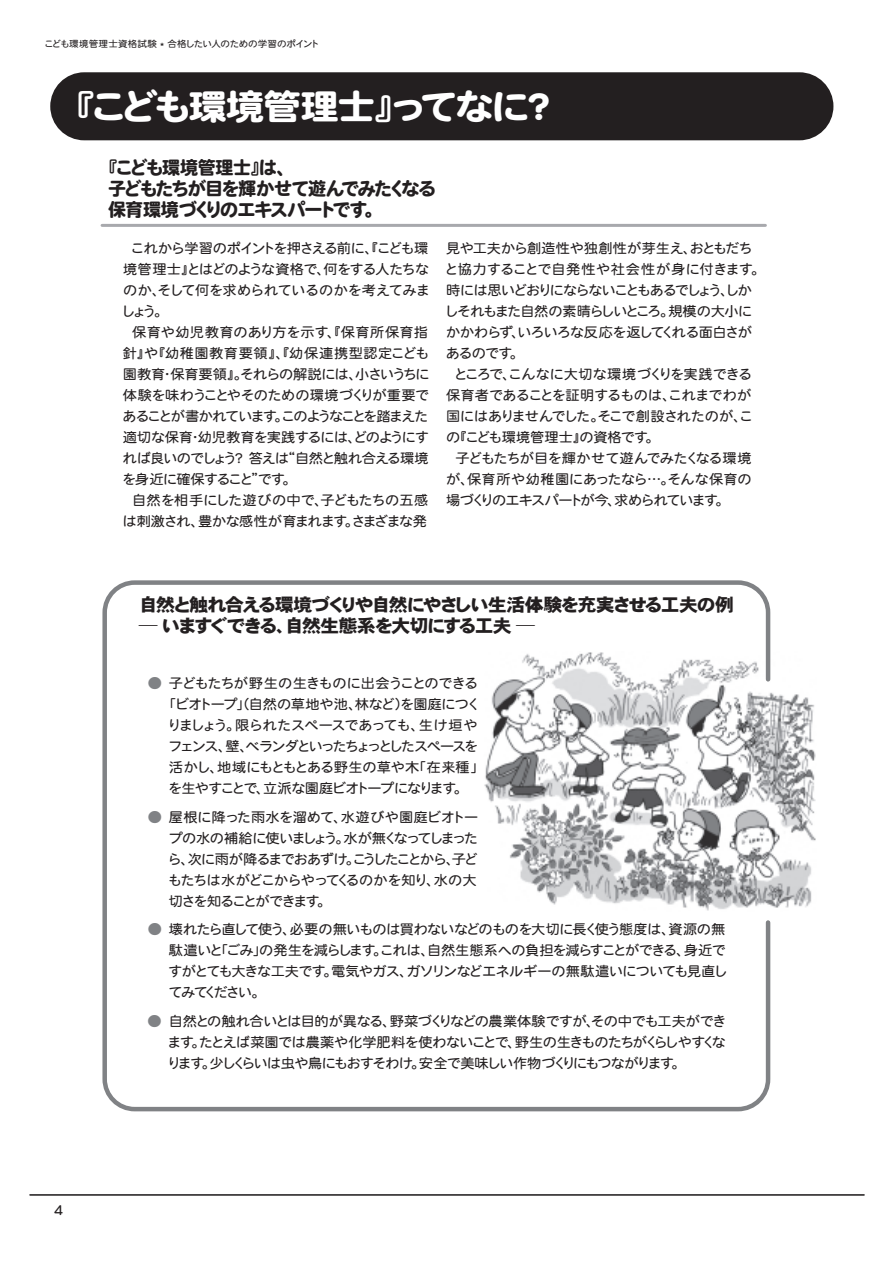
<style>
.page{position:relative;width:893px;height:1263px;background:#fff}
.page>*{position:absolute;margin:0;border:0;box-sizing:border-box;transform-origin:0 0}
.t1{font:34.5px "HGP Heisei Marugothictai W8";letter-spacing:-.025em;color:#fff;scale:1.1 1}
.t2{font:18px/21px "HGP Heisei Kakugothictai W9";letter-spacing:-.045em;color:#231f20;scale:1.05 1}
.t3{font:18px/21px "HGP Heisei Marugothictai W8";letter-spacing:-.04em;color:#231f20}
.t4{font:13.5px/21px "HGP Heisei Marugothictai W4";color:#231f20;text-align:justify;scale:1.05 1}
.t5{font:13.5px "HGP Heisei Marugothictai W4";letter-spacing:.03em;color:#231f20;scale:1.05 1}
.t6{font:13.5px "HGP Heisei Marugothictai W4";letter-spacing:.02em;color:#231f20;scale:1.05 1}
.t7{font:13.5px "HGP Heisei Marugothictai W4";letter-spacing:.035em;color:#231f20;scale:1.05 1}
.t8{font:13.5px "HGP Heisei Marugothictai W4";letter-spacing:-.02em;color:#231f20;scale:1.05 1}
.t9{font:13.5px "HGP Heisei Marugothictai W4";letter-spacing:.05em;color:#231f20;scale:1.05 1}
.t10{font:13.5px "HGP Heisei Marugothictai W4";letter-spacing:-.03em;color:#231f20;scale:1.05 1}
.t11{font:13.5px "HGP Heisei Marugothictai W4";letter-spacing:.025em;color:#231f20;scale:1.05 1}
.t12{font:13.5px "HGP Heisei Marugothictai W4";color:#231f20;scale:1.1 1}
.t13{font:9px "HGP Heisei Marugothictai W4";letter-spacing:.005em;color:#231f20;scale:1.06 1}
.s1{color:#808285}
</style>
<div class="page">
<div style="left:50px;top:72px;width:783px;height:68px;background:#231f20;border-radius:34px"></div>
<hr style="left:30px;top:1194px;width:834px;height:2px;background:#231f20">
<hr style="left:102px;top:224px;width:663px;height:3px;background:#a8a9ad">
<img style="left:484px;top:651px;width:332px;height:260px">
<div style="left:102px;top:580px;width:668px;height:531px;border:4px solid #808285;border-radius:30px"></div>
<p class="t13" style="left:45px;top:40px;width:259px">こども環境管理士資格試験 <sup>★</sup> 合格したい人のための学習のポイント</p>
<p class="t1" style="left:75px;top:89px;width:434px">『こども環境管理士』ってなに？</p>
<p class="t3" style="left:108px;top:157px;width:329px">『こども環境管理士』は、<br>子どもたちが目を輝かせて遊んでみたくなる保育環境づくりのエキスパートです。</p>
<p class="t4" style="left:446px;top:238px;width:293px">見や工夫から創造性や独創性が芽生え、おともだち</p>
<p class="t9" style="left:446px;top:263px;width:301px">と協力することで自発性や社会性が身に付きます。</p>
<p class="t4" style="left:446px;top:280px;width:293px">時には思いどおりにならないこともあるでしょう、しか</p>
<p class="t4" style="left:446px;top:301px;width:292px">しそれもまた自然の素晴らしいところ。規模の大小に</p>
<p class="t4" style="left:446px;top:322px;width:293px">かかわらず、いろいろな反応を返してくれる面白さが</p>
<p class="t4" style="left:446px;top:343px;width:71px">あるのです。</p>
<p class="t5" style="left:455px;top:368px;width:283px">ところで、こんなに大切な環境づくりを実践できる</p>
<p class="t5" style="left:446px;top:389px;width:292px">保育者であることを証明するものは、これまでわが</p>
<p class="t6" style="left:446px;top:410px;width:293px">国にはありませんでした。そこで創設されたのが、こ</p>
<p class="t4" style="left:446px;top:427px;width:201px">の『こども環境管理士』の資格です。</p>
<p class="t4" style="left:455px;top:448px;width:284px">子どもたちが目を輝かせて遊んでみたくなる環境</p>
<p class="t6" style="left:446px;top:473px;width:293px">が、保育所や幼稚園にあったなら…。そんな保育の</p>
<p class="t10" style="left:446px;top:494px;width:267px">場づくりのエキスパートが今、求められています。</p>
<p class="t4" style="left:132px;top:238px;width:284px">これから学習のポイントを押さえる前に、『こども環</p>
<p class="t4" style="left:123px;top:259px;width:293px">境管理士』とはどのような資格で、何をする人たちな</p>
<p class="t5" style="left:123px;top:284px;width:293px">のか、そして何を求められているのかを考えてみま</p>
<p class="t4" style="left:123px;top:301px;width:40px">しょう。</p>
<p class="t11" style="left:132px;top:326px;width:283px">保育や幼児教育のあり方を示す、『保育所保育指</p>
<p class="t7" style="left:123px;top:347px;width:293px">針』や『幼稚園教育要領』、『幼保連携型認定こども</p>
<p class="t4" style="left:123px;top:364px;width:293px">園教育･保育要領』。それらの解説には、小さいうちに</p>
<p class="t4" style="left:123px;top:385px;width:293px">体験を味わうことやそのための環境づくりが重要で</p>
<p class="t4" style="left:123px;top:406px;width:292px">あることが書かれています。このようなことを踏まえた</p>
<p class="t4" style="left:123px;top:427px;width:293px">適切な保育･幼児教育を実践するには、どのようにす</p>
<p class="t8" style="left:123px;top:452px;width:293px">れば良いのでしょう？答えは“自然と触れ合える環境</p>
<p class="t4" style="left:123px;top:469px;width:163px">を身近に確保すること”です。</p>
<p class="t5" style="left:132px;top:494px;width:284px">自然を相手にした遊びの中で、子どもたちの五感</p>
<p class="t4" style="left:123px;top:511px;width:291px">は刺激され、豊かな感性が育まれます。さまざまな発</p>
<p class="t2" style="left:139px;top:594px;width:568px">自然と触れ合える環境づくりや自然にやさしい生活体験を充実させる工夫の例─ いますぐできる、自然生態系を大切にする工夫 ─</p>
<p class="t12" style="left:54px;top:1204px;width:10px">４</p>
<p class="t4" style="left:169px;top:673px;width:296px;text-indent:-21px"><span class="s1">●</span> 子どもたちが野生の生きものに出会うことのできる「ビオトープ」（自然の草地や池、林など）を園庭につくりましょう。限られたスペースであっても、生け垣やフェンス、壁、ベランダといったちょっとしたスペースを活かし、地域にもともとある野生の草や木「在来種」を生やすことで、立派な園庭ビオトープになります。</p>
<p class="t4" style="left:169px;top:806px;width:296px;text-indent:-21px"><span class="s1">●</span> 屋根に降った雨水を溜めて、水遊びや園庭ビオトープの水の補給に使いましょう。水が無くなってしまったら、次に雨が降るまでおあずけ。こうしたことから、子どもたちは水がどこからやってくるのかを知り、水の大切さを知ることができます。</p>
<p class="t4" style="left:169px;top:919px;width:533px;text-indent:-21px"><span class="s1">●</span> 壊れたら直して使う、必要の無いものは買わないなどのものを大切に長く使う態度は、資源の無駄遣いと「ごみ」の発生を減らします。これは、自然生態系への負担を減らすことができる、身近ですがとても大きな工夫です。電気やガス、ガソリンなどエネルギーの無駄遣いについても見直してみてください。</p>
<p class="t4" style="left:169px;top:1010px;width:531px;text-indent:-21px"><span class="s1">●</span> 自然との触れ合いとは目的が異なる、野菜づくりなどの農業体験ですが、その中でも工夫ができます。たとえば菜園では農薬や化学肥料を使わないことで、野生の生きものたちがくらしやすくなります。少しくらいは虫や鳥にもおすそわけ。安全で美味しい作物づくりにもつながります。</p>
</div>
